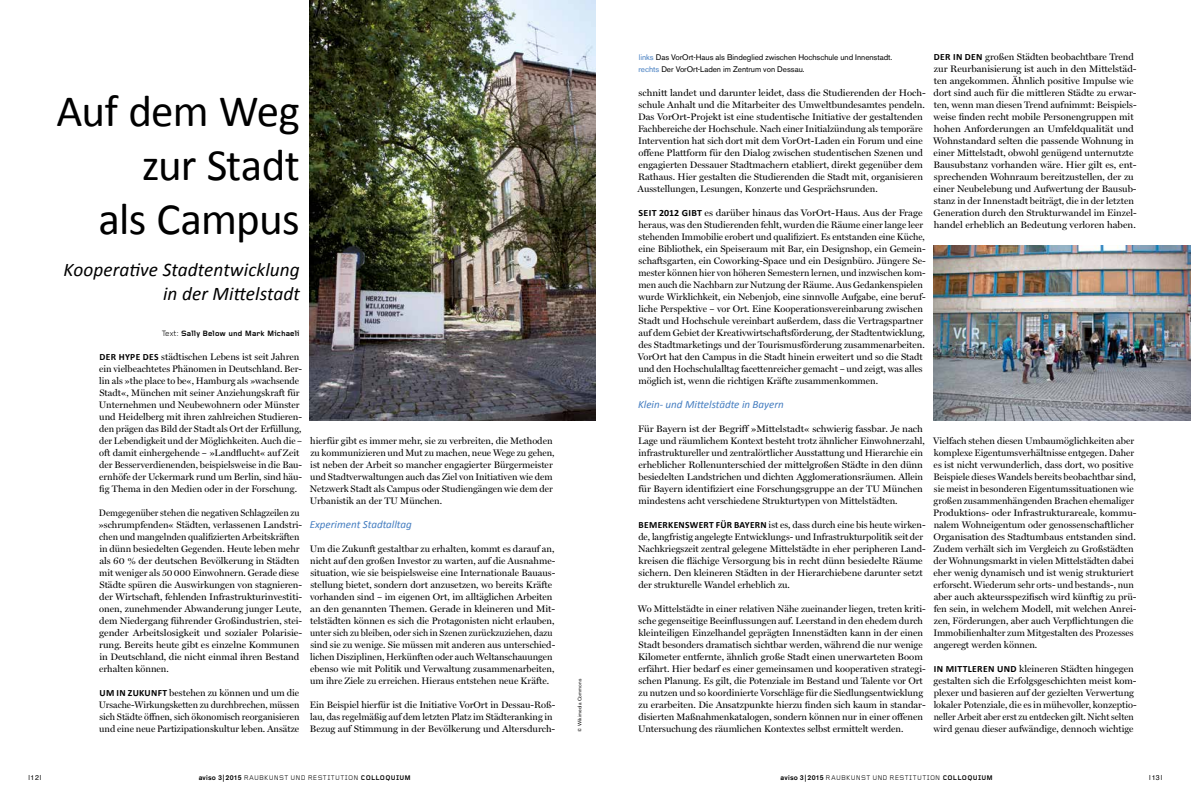
<style>
.page{position:relative;width:1191px;height:808px;background:#fff}
.page>*{position:absolute;margin:0;border:0;box-sizing:border-box;transform-origin:0 0}
.t1{font:45px/54px "Calibri";letter-spacing:-.015em;color:#000;text-align:right}
.t2{font:italic 19.3px/24px "Calibri";letter-spacing:.005em;color:#000;text-align:right}
.t3{font:italic 11px "Calibri";color:#447dc0}
.t4{font:9.5px/12px "Miller Display Roman";color:#000}
.t5{font:9.5px/12px "Miller Display Roman";color:#000;scale:1.05 1}
.t6{font:9.5px/12px "Miller Display Roman";color:#000;scale:.95 1}
.t7{font:8px/12px "Akzidenz Grotesk BE";letter-spacing:-.005em;color:#000}
.t8{font:700 8px "Foundry Gridnik";color:#000}
.t9{font:7px "Foundry Gridnik";letter-spacing:.06em;color:#000}
.t10{font:7px "Helvetica";color:#000}
.t11{font:5px "Akzidenz Grotesk BE";letter-spacing:.025em;color:#000}
.s1{font-weight:400}
.s2{font-family:"Calibri";font-weight:700}
.s3{color:#447dc0}
.s4{font-family:"Akzidenz Grotesk BE";font-weight:500}
.s5{font-weight:700}
</style>
<div class="page">
<img style="left:310px;top:0;width:285px;height:420px">
<svg style="left:933px;top:420px;width:258px;height:1px"></svg>
<img style="left:933px;top:245px;width:258px;height:175px">
<h1 class="t1" style="left:57px;top:82px;width:245px">Auf dem Weg zur Stadt<br>als Campus</h1>
<h2 class="t2" style="left:64px;top:257px;width:238px">Kooperative Stadtentwicklung in der Mittelstadt</h2>
<p class="t8" style="left:162px;top:329px;width:139px"><span class="s1">TEXT:</span> Sally Below und M ark Michaeli</p>
<p class="t4" style="left:99px;top:351px;width:205px"><span class="s2">DER HYPE DES</span> städtischen Lebens ist seit Jahren ein vielbeachtetes Phänomen in Deutschland. Ber&shy;lin als »the place to be«, Hamburg als »wachsende Stadt«, München mit seiner Anziehungskraft für Unternehmen und Neubewohnern oder Münster und Heidelberg mit ihren zahlreichen Studieren&shy;den prägen das Bild der Stadt als Ort der Erfüllung, der Lebendigkeit und der Möglichkeiten. Auch die – oft damit einhergehende – »Landflucht« auf Zeit der Besserverdienenden, beispielsweise in die Bau&shy;ernhöfe der Uckermark rund um Berlin, sind häu&shy;fig Thema in den Medien oder in der Forschung.</p>
<p class="t6" style="left:99px;top:507px;width:216px">Demgegenüber stehen die negativen Schlagzeilen zu »schrumpfenden« Städten, verlassenen Landstri&shy;chen und mangelnden qualifizierten Arbeitskräften in dünn besiedelten Gegenden. Heute leben mehr als 60 % der deutschen Bevölkerung in Städten mit weniger als 50000 Einwohnern. Gerade diese Städte spüren die Auswirkungen von stagnieren&shy;der Wirtschaft, fehlenden Infrastrukturinvestiti&shy;onen, zunehmender Abwanderung junger Leute, dem Niedergang führender Großindustrien, stei&shy;gender Arbeitslosigkeit und sozialer Polarisie&shy;rung. Bereits heute gibt es einzelne Kommunen in Deutschland, die nicht einmal ihren Bestand erhalten können.</p>
<p class="t4" style="left:99px;top:687px;width:202px;text-align:justify"><span class="s2">UM IN ZU KU NFT</span> bestehen zu können und um die Ursache-Wirkungsketten zu durchbrechen, müssen sich Städte öffnen, sich ökonomisch reorganisieren und eine neue Partizipationskultur leben. Ansätze</p>
<p class="t4" style="left:310px;top:435px;width:246px">hierfür gibt es immer mehr, sie zu verbreiten, die Methoden zu kommunizieren und Mut zu machen, neue Wege zu gehen, ist neben der Arbeit so mancher engagierter Bürgermeister und Stadtverwaltungen auch das Ziel von Initiativen wie dem Netzwerk Stadt als Campus oder Studiengängen wie dem der Urbanistik an der TU München.</p>
<p class="t3" style="left:310px;top:518px;width:103px">Experiment Stadtalltag</p>
<p class="t4" style="left:310px;top:543px;width:247px">Um die Zukunft gestaltbar zu erhalten, kommt es darauf an, nicht auf den großen Investor zu warten, auf die Ausnahme&shy;situation, wie sie beispielsweise eine Internationale Bauaus&shy;stellung bietet, sondern dort anzusetzen, wo bereits Kräfte vorhanden sind – im eigenen Ort, im alltäglichen Arbeiten an den genannten Themen. Gerade in kleineren und Mit&shy;telstädten können es sich die Protagonisten nicht erlauben, unter sich zu bleiben, oder sich in Szenen zurückzuziehen, dazu sind sie zu wenige. Sie müssen mit anderen aus unterschied&shy;lichen Disziplinen, Herkünften oder auch Weltanschauungen ebenso wie mit Politik und Verwaltung zusammenarbeiten, um ihre Ziele zu erreichen. Hieraus entstehen neue Kräfte.</p>
<p class="t4" style="left:310px;top:699px;width:247px">Ein Beispiel hierfür ist die Initiative VorOrt in Dessau-Roß&shy;lau, das regelmäßig auf dem letzten Platz im Städteranking in<br>Bezug auf Stimmung in der Bevölkerung und Altersdurch-</p>
<p class="t11" style="left:576px;top:732px;width:55px;rotate:-90deg">© Wikimedia Commons</p>
<p class="t4" style="left:933px;top:51px;width:205px"><span class="s2">DER IN DEN</span> großen Städten beobachtbare Trend zur Reurbanisierung ist auch in den Mittelstäd&shy;ten angekommen. Ähnlich positive Impulse wie dort sind auch für die mittleren Städte zu erwar&shy;ten, wenn man diesen Trend aufnimmt: Beispiels&shy;weise finden recht mobile Personengruppen mit hohen Anforderungen an Umfeldqualität und Wohnstandard selten die passende Wohnung in einer Mittelstadt, obwohl genügend unternutzte Bausubstanz vorhanden wäre. Hier gilt es, ent&shy;sprechenden Wohnraum bereitzustellen, der zu einer Neubelebung und Aufwertung der Bausub&shy;stanz in der Innenstadt beiträgt, die in der letzten Generation durch den Strukturwandel im Einzel&shy;handel erheblich an Bedeutung verloren haben.</p>
<p class="t7" style="left:638px;top:51px;width:255px"><span class="s3">links</span> Das VorOrt-Haus als Bindeglied zwischen Hochschule und Innenstadt. <span class="s3">rechts</span> Der VorOrt-Laden im Zentrum von Dessau.</p>
<p class="t4" style="left:637px;top:87px;width:290px">schnitt landet und darunter leidet, dass die Studierenden der Hoch&shy;schule Anhalt und die Mitarbeiter des Umweltbundesamtes pendeln.<br>Das VorOrt-Projekt ist eine studentische Initiative der gestaltenden Fachbereiche der Hochschule. Nach einer Initialzündung als temporäre Intervention hat sich dort mit dem VorOrt-Laden ein Forum und eine offene Plattform für den Dialog zwischen studentischen Szenen und engagierten Dessauer Stadtmachern etabliert, direkt gegenüber dem Rathaus. Hier gestalten die Studierenden die Stadt mit, organisieren Ausstellungen, Lesungen, Konzerte und Gesprächsrunden.</p>
<p class="t5" style="left:638px;top:207px;width:276px"><span class="s2">SEIT 2012 GIBT</span> es darüber hinaus das VorOrt-Haus. Aus der Frage heraus, was den Studierenden fehlt, wurden die Räume einer lange leer stehenden Immobilie erobert und qualifiziert. Es entstanden eine Küche, eine Bibliothek, ein Speiseraum mit Bar, ein Designshop, ein Gemein&shy;schaftsgarten, ein Coworking-Space und ein Designbüro. Jüngere Se&shy;mester können hier von höheren Semestern lernen, und inzwischen kom&shy;men auch die Nachbarn zur Nutzung der Räume. Aus Gedankenspielen wurde Wirklichkeit, ein Nebenjob, eine sinnvolle Aufgabe, eine beruf&shy;liche Perspektive – vor Ort. Eine Kooperationsvereinbarung zwischen Stadt und Hochschule vereinbart außerdem, dass die Vertragspartner auf dem Gebiet der Kreativwirtschaftsförderung, der Stadtentwicklung, des Stadtmarketings und der Tourismusförderung zusammenarbeiten.<br>VorOrt hat den Campus in die Stadt hinein erweitert und so die Stadt und den Hochschulalltag facettenreicher gemacht – und zeigt, was alles möglich ist, wenn die richtigen Kräfte zusammenkommen.</p>
<p class="t3" style="left:638px;top:398px;width:147px">Klein- und Mittelstädte in Bayern</p>
<p class="t5" style="left:638px;top:423px;width:275px">Für Bayern ist der Begriff »Mittelstadt« schwierig fassbar. Je nach Lage und räumlichem Kontext besteht trotz ähnlicher Einwohnerzahl, infrastruktureller und zentralörtlicher Ausstattung und Hierarchie ein erheblicher Rollenunterschied der mittelgroßen Städte in den dünn besiedelten Landstrichen und dichten Agglomerationsräumen. Allein für Bayern identifiziert eine Forschungsgruppe an der TU München mindestens acht verschiedene Strukturtypen von Mittelstädten.</p>
<p class="t4" style="left:638px;top:519px;width:289px"><span class="s2">BEMERKENSWERT FÜR BAYERN</span> ist es, dass durch eine bis heute wirken&shy;de, langfristig angelegte Entwicklungs- und Infrastrukturpolitik seit der Nachkriegszeit zentral gelegene Mittelstädte in eher peripheren Land&shy;kreisen die flächige Versorgung bis in recht dünn besiedelte Räume sichern. Den kleineren Städten in der Hierarchiebene darunter setzt der strukturelle Wandel erheblich zu.</p>
<p class="t4" style="left:638px;top:603px;width:289px">Wo Mittelstädte in einer relativen Nähe zueinander liegen, treten kriti&shy;sche gegenseitige Beeinflussungen auf. Leerstand in den ehedem durch kleinteiligen Einzelhandel geprägten Innenstädten kann in der einen Stadt besonders dramatisch sichtbar werden, während die nur wenige Kilometer entfernte, ähnlich große Stadt einen unerwarteten Boom erfährt. Hier bedarf es einer gemeinsamen und kooperativen strategi&shy;schen Planung. Es gilt, die Potenziale im Bestand und Talente vor Ort zu nutzen und so koordinierte Vorschläge für die Siedlungsentwicklung zu erarbeiten. Die Ansatzpunkte hierzu finden sich kaum in standar&shy;disierten Maßnahmenkatalogen, sondern können nur in einer offenen Untersuchung des räumlichen Kontextes selbst ermittelt werden.</p>
<p class="t4" style="left:933px;top:435px;width:205px">Vielfach stehen diesen Umbaumöglichkeiten aber komplexe Eigentumsverhältnisse entgegen. Daher es ist nicht verwunderlich, dass dort, wo positive Beispiele dieses Wandels bereits beobachtbar sind, sie meist in besonderen Eigentumssituationen wie großen zusammenhängenden Brachen ehemaliger Produktions- oder Infrastrukturareale, kommu&shy;nalem Wohneigentum oder genossenschaftlicher Organisation des Stadtumbaus entstanden sind.<br>Zudem verhält sich im Vergleich zu Großstädten der Wohnungsmarkt in vielen Mittelstädten dabei eher wenig dynamisch und ist wenig strukturiert erforscht. Wiederum sehr orts- und bestands-, nun aber auch akteursspezifisch wird künftig zu prü&shy;fen sein, in welchem Modell, mit welchen Anrei&shy;zen, Förderungen, aber auch Verpflichtungen die Immobilienhalter zum Mitgestalten des Prozesses angeregt werden können.</p>
<p class="t4" style="left:933px;top:663px;width:204px"><span class="s2">I N MITTLEREN U ND</span> kleineren Städten hingegen gestalten sich die Erfolgsgeschichten meist kom&shy;plexer und basieren auf der gezielten Verwertung lokaler Potenziale, die es in mühevoller, konzeptio&shy;neller Arbeit aber erst zu entdecken gilt. Nicht selten wird genau dieser aufwändige, dennoch wichtige</p>
<p class="t10" style="left:28px;top:772px;width:15px">|12|</p>
<p class="t9" style="left:199px;top:774px;width:214px"><span class="s4">aviso 3 | 2015</span> RAUBKUNST UND RESTITUTION <span class="s5">Colloquium</span></p>
<p class="t9" style="left:780px;top:774px;width:214px"><span class="s4">aviso 3 | 2015</span> RAUBKUNST UND RESTITUTION <span class="s5">Colloquium</span></p>
<p class="t10" style="left:1149px;top:772px;width:15px">|13 |</p>
</div>
